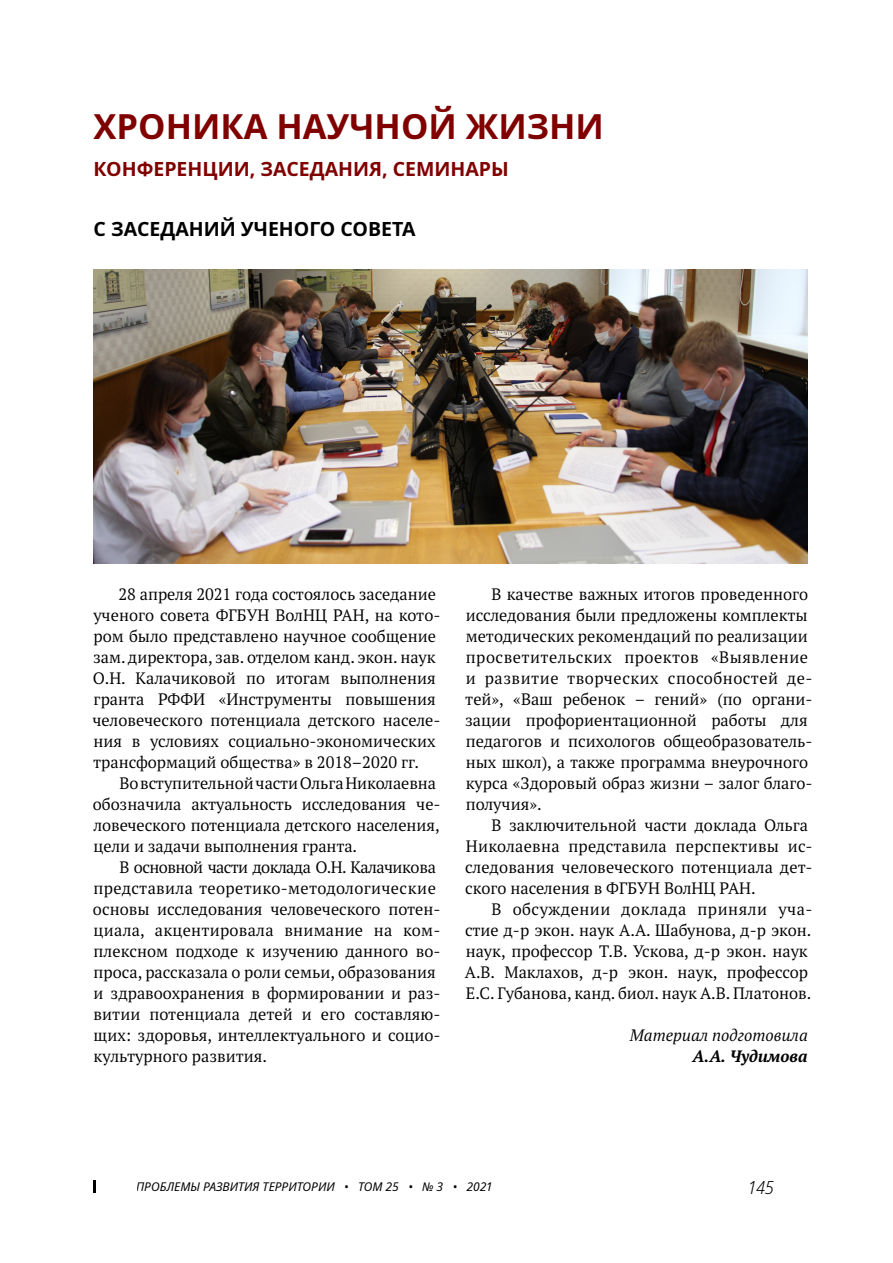
<style>
.page{position:relative;width:893px;height:1263px;background:#fff}
.page>*{position:absolute;margin:0;border:0;box-sizing:border-box;transform-origin:0 0}
.t1{font:700 34.5px "Noto Sans";color:#800000}
.t2{font:700 19.5px "Noto Sans";color:#800000}
.t3{font:700 19.5px "Noto Sans";color:#000}
.t4{font:italic 300 semi-condensed 18px "Noto Sans";color:#000}
.t5{font:16.5px/21px "PT Serif Pro";color:#000}
.t6{font:italic 16.5px "PT Serif Pro";color:#000}
.t7{font:italic 700 16.5px "PT Serif Pro";color:#000}
.t8{font:italic 12px "Noto Sans";color:#000}
</style>
<div class="page">
<svg style="left:94px;top:1180px;width:2px;height:13px"></svg>
<img style="left:94px;top:269px;width:714px;height:294px">
<h1 class="t1" style="left:94px;top:102px;width:512px">ХРОНИКА НАУЧНОЙ ЖИЗНИ</h1>
<p class="t2" style="left:94px;top:155px;width:417px">КОНФЕРЕНЦИИ, ЗАСЕДАНИЯ, СЕМИНАРЫ</p>
<p class="t3" style="left:94px;top:215px;width:323px">С ЗАСЕДАНИЙ УЧЕНОГО СОВЕТА</p>
<p class="t5" style="left:92px;top:583px;width:350px;text-indent:26px">28 апреля 2021 года состоялось заседание ученого совета ФГБУН ВолНЦ РАН, на кото&shy;ром было представлено научное сообщение зам. директора, зав. отделом канд. экон. наук О.Н. Калачиковой по итогам выполнения гранта РФФИ «Инструменты повышения человеческого потенциала детского населе&shy;ния в условиях социально-экономических трансформаций общества» в 2018–2020 гг.</p>
<p class="t5" style="left:93px;top:772px;width:349px;text-indent:26px">Во вступительной части Ольга Николаевна обозначила актуальность исследования че&shy;ловеческого потенциала детского населения, цели и задачи выполнения гранта.</p>
<p class="t5" style="left:93px;top:856px;width:349px;text-indent:26px">В основной части доклада О.Н. Калачикова представила теоретико-методологические основы исследования человеческого потен&shy;циала, акцентировала внимание на ком&shy;плексном подходе к изучению данного во&shy;проса, рассказала о роли семьи, образования и здравоохранения в формировании и раз&shy;витии потенциала детей и его составляю&shy;щих: здоровья, интеллектуального и социо&shy;культурного развития.</p>
<p class="t5" style="left:465px;top:583px;width:349px;text-indent:26px">В качестве важных итогов проведенного исследования были предложены комплекты методических рекомендаций по реализации просветительских проектов «Выявление и развитие творческих способностей де&shy;тей», «Ваш ребенок – гений» (по органи&shy;зации профориентационной работы для педагогов и психологов общеобразователь&shy;ных школ), а также программа внеурочного курса «Здоровый образ жизни – залог благо&shy;получия».</p>
<p class="t5" style="left:465px;top:814px;width:349px;text-indent:26px">В заключительной части доклада Ольга Николаевна представила перспективы ис&shy;следования человеческого потенциала дет&shy;ского населения в ФГБУН ВолНЦ РАН.</p>
<p class="t5" style="left:465px;top:898px;width:349px;text-indent:27px">В обсуждении доклада приняли уча&shy;стие д-р экон. наук А.А. Шабунова, д-р экон. наук, профессор Т.В. Ускова, д-р экон. наук А.В. Маклахов, д-р экон. наук, профессор Е.С. Губанова, канд. биол. наук А.В. Платонов.</p>
<p class="t6" style="left:630px;top:1024px;width:179px">Материал подготовила</p>
<p class="t7" style="left:693px;top:1045px;width:116px">А.А. Чудимова</p>
<p class="t8" style="left:136px;top:1178px;width:357px">ПРОБЛЕМЫ РАЗВИТИЯ ТЕРРИТОРИИ • ТОМ 25 • № 3 • 2021</p>
<p class="t4" style="left:748px;top:1175px;width:28px">145</p>
</div>
